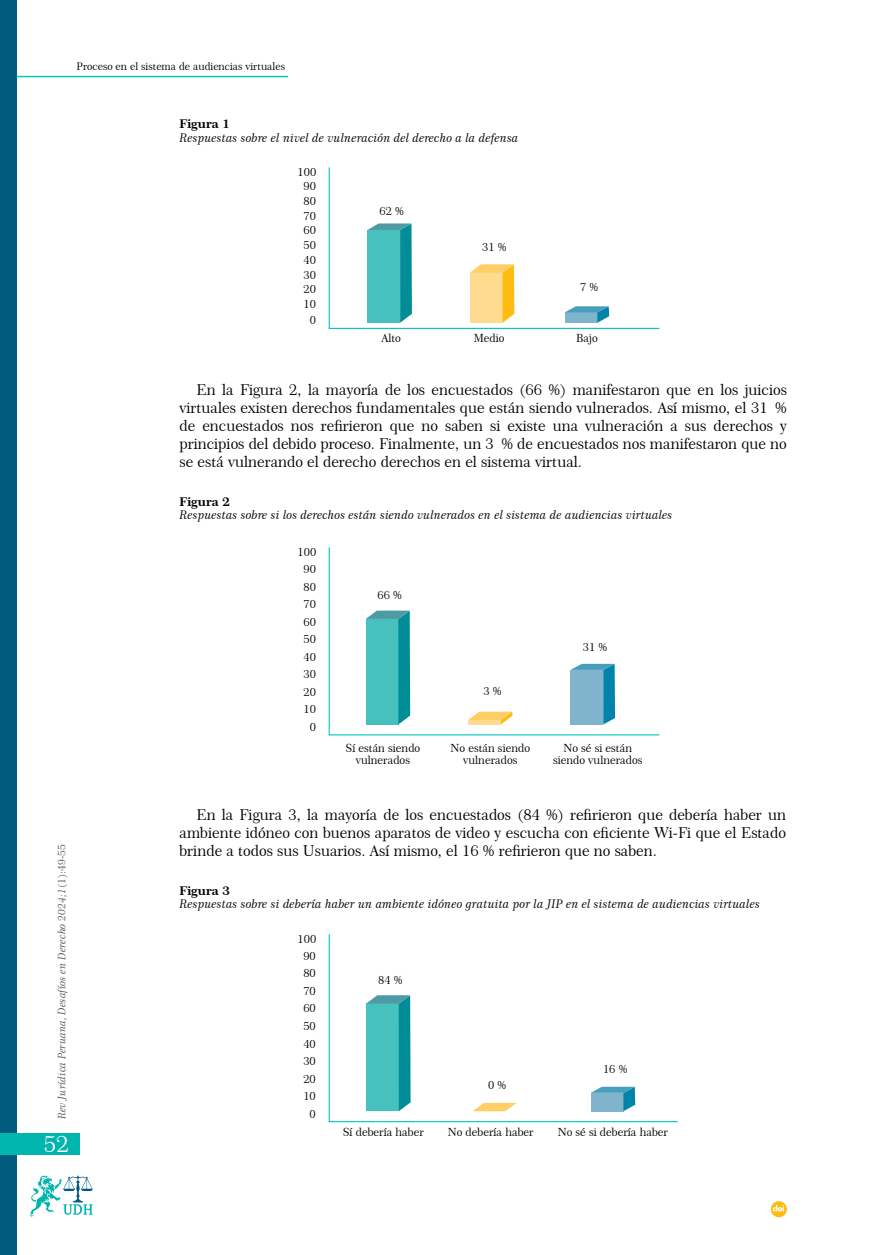
<style>
.page{position:relative;width:872px;height:1255px;background:#fff}
.page>*{position:absolute;margin:0;border:0;box-sizing:border-box;transform-origin:0 0}
.t1{font:22.5px "Century 751 BT Roman No 2 B";color:#fff}
.t2{font:15px/18px "Century 751 BT Roman No 2 B";color:#000;text-align:justify}
.t3{font:12px "Century 751 BT No 2 Italic B";color:#000}
.t4{font:12px "Century 751 BT Bold B";color:#000}
.t5{font:11.25px/17.5px "Century 751 BT Roman No 2 B";color:#000;text-align:center}
.t6{font:10.5px "Century 751 BT No 2 Italic B";color:#58595b}
.t7{font:10.5px "Century 751 BT Roman No 2 B";color:#000}
.s1{font-family:"Century 751 BT Roman No 2 B"}
</style>
<div class="page">
<div style="left:0;top:0;width:17px;height:1254px;background:#005b7f"></div>
<hr style="left:17px;top:76px;width:271px;height:1px;background:#03c4c1">
<svg style="left:770px;top:1201px;width:17px;height:16px"></svg>
<div style="left:0;top:1133px;width:80px;height:21px;background:#00b5ad"></div>
<svg style="left:29px;top:1175px;width:64px;height:42px"></svg>
<svg style="left:328px;top:934px;width:350px;height:188px"></svg>
<svg style="left:366px;top:995px;width:44px;height:116px;background:#39b3b4"></svg>
<svg style="left:472px;top:1102px;width:44px;height:9px"></svg>
<svg style="left:591px;top:1086px;width:44px;height:25px"></svg>
<svg style="left:328px;top:547px;width:332px;height:189px"></svg>
<svg style="left:328px;top:167px;width:332px;height:162px"></svg>
<p class="t7" style="left:77px;top:60px;width:210px">Proceso en el sistema de audiencias virtuales</p>
<p class="t6" style="left:55px;top:1119px;width:277px;rotate:-90deg">Rev Jurídica Peruana, Desafíos en Derecho 2024;1<span class="s1">(1):49-55</span></p>
<h1 class="t1" style="left:44px;top:1129px;width:27px">52</h1>
<p class="t4" style="left:179px;top:117px;width:52px">Figura 1</p>
<p class="t3" style="left:179px;top:130px;width:340px">Respuestas sobre el nivel de vulneración del derecho a la defensa</p>
<p class="t5" style="left:297px;top:163px;width:20px">100</p>
<p class="t5" style="left:303px;top:177px;width:14px">90</p>
<p class="t5" style="left:303px;top:192px;width:14px">80</p>
<p class="t5" style="left:303px;top:207px;width:14px">70</p>
<p class="t5" style="left:303px;top:221px;width:14px">60</p>
<p class="t5" style="left:303px;top:236px;width:14px">50</p>
<p class="t5" style="left:303px;top:252px;width:14px;line-height:14.5px;text-align:justify">40<br>30<br>20</p>
<p class="t5" style="left:303px;top:296px;width:14px;line-height:15.9px">10<br>0</p>
<p class="t5" style="left:379px;top:202px;width:26px">62 %</p>
<p class="t5" style="left:482px;top:238px;width:26px">31 %</p>
<p class="t5" style="left:580px;top:278px;width:20px">7 %</p>
<p class="t5" style="left:381px;top:329px;width:21px">Alto</p>
<p class="t5" style="left:473px;top:329px;width:32px">Medio</p>
<p class="t5" style="left:576px;top:329px;width:23px">Bajo</p>
<p class="t2" style="left:179px;top:380px;width:609px;text-indent:17px">En la Figura 2, la mayoría de los encuestados (66 %) manifestaron que en los juicios virtuales existen derechos fundamentales que están siendo vulnerados. Así mismo, el 31 % de encuestados nos refirieron que no saben si existe una vulneración a sus derechos y principios del debido proceso. Finalmente, un 3 % de encuestados nos manifestaron que no se está vulnerando el derecho derechos en el sistema virtual.</p>
<p class="t4" style="left:179px;top:494px;width:52px">Figura 2</p>
<p class="t3" style="left:179px;top:507px;width:494px">Respuestas sobre si los derechos están siendo vulnerados en el sistema de audiencias virtuales</p>
<p class="t5" style="left:297px;top:543px;width:20px">100</p>
<p class="t5" style="left:303px;top:560px;width:14px">90</p>
<p class="t5" style="left:303px;top:577px;width:14px">80</p>
<p class="t5" style="left:303px;top:595px;width:14px">70</p>
<p class="t5" style="left:303px;top:613px;width:14px">60</p>
<p class="t5" style="left:303px;top:630px;width:14px">50</p>
<p class="t5" style="left:303px;top:648px;width:14px">40<br>30<br>20<br>10<br>0</p>
<p class="t5" style="left:378px;top:586px;width:26px">66 %</p>
<p class="t5" style="left:345px;top:742px;width:76px;line-height:12px">Sí están siendo vulnerados</p>
<p class="t5" style="left:483px;top:682px;width:20px">3 %</p>
<p class="t5" style="left:450px;top:742px;width:81px;line-height:12px">No están siendo vulnerados</p>
<p class="t5" style="left:583px;top:637px;width:26px">31 %</p>
<p class="t5" style="left:553px;top:742px;width:91px;line-height:12px">No sé si están siendo vulnerados</p>
<p class="t2" style="left:179px;top:805px;width:608px;text-indent:17px">En la Figura 3, la mayoría de los encuestados (84 %) refirieron que debería haber un ambiente idóneo con buenos aparatos de video y escucha con eficiente Wi-Fi que el Estado brinde a todos sus Usuarios. Así mismo, el 16 % refirieron que no saben.</p>
<p class="t4" style="left:179px;top:883px;width:52px">Figura 3</p>
<p class="t3" style="left:179px;top:896px;width:582px">Respuestas sobre si debería haber un ambiente idóneo gratuita por la JIP en el sistema de audiencias virtuales</p>
<p class="t5" style="left:297px;top:929px;width:20px">100</p>
<p class="t5" style="left:303px;top:947px;width:14px">90</p>
<p class="t5" style="left:303px;top:964px;width:14px">80</p>
<p class="t5" style="left:303px;top:982px;width:14px">70</p>
<p class="t5" style="left:303px;top:999px;width:14px">60</p>
<p class="t5" style="left:303px;top:1017px;width:14px">50</p>
<p class="t5" style="left:303px;top:1034px;width:14px">40<br>30<br>20<br>10<br>0</p>
<p class="t5" style="left:378px;top:970px;width:26px">84 %</p>
<p class="t5" style="left:343px;top:1123px;width:83px">Sí debería haber</p>
<p class="t5" style="left:488px;top:1076px;width:20px">0 %</p>
<p class="t5" style="left:448px;top:1123px;width:87px">No debería haber</p>
<p class="t5" style="left:603px;top:1060px;width:26px">16 %</p>
<p class="t5" style="left:558px;top:1123px;width:112px">No sé si debería haber</p>
</div>
